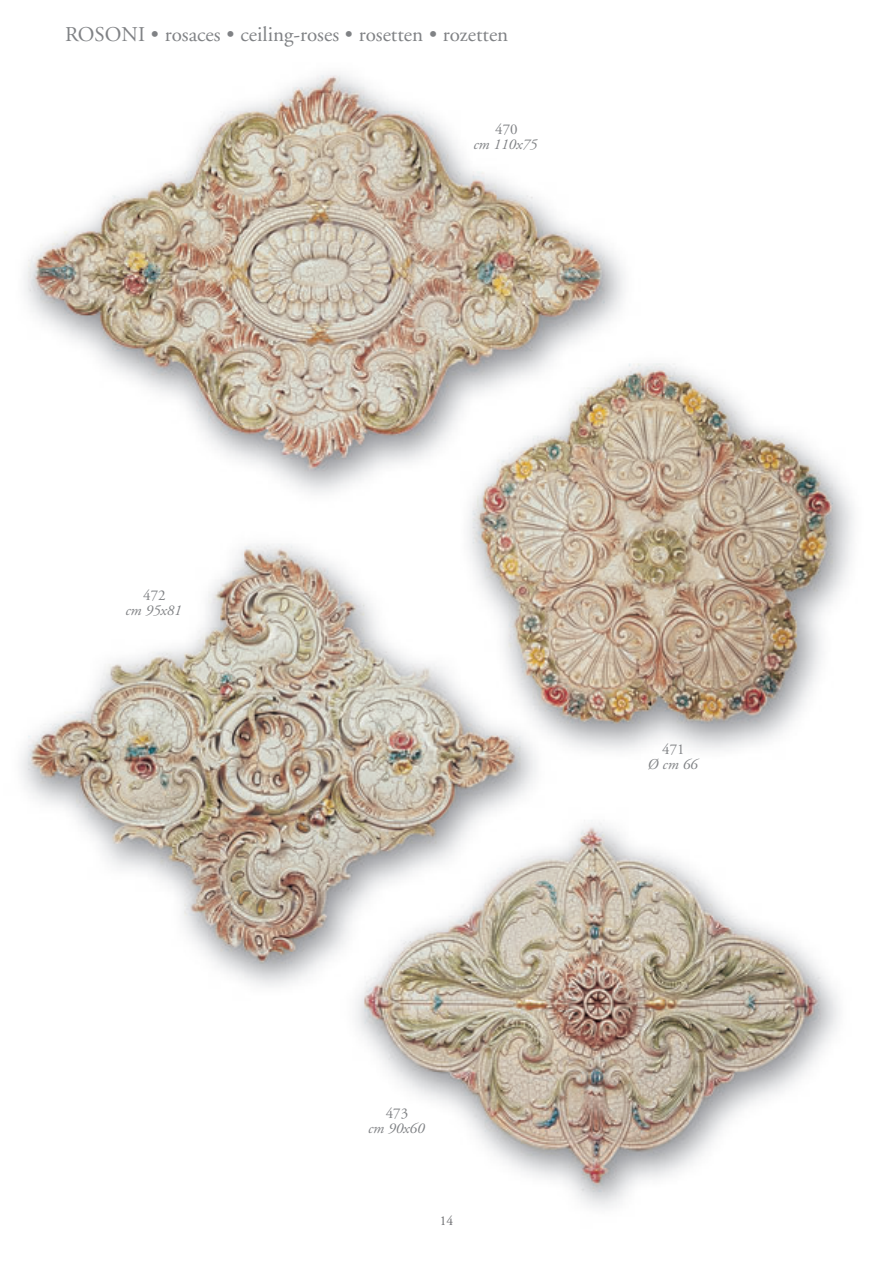
<style>
.page{position:relative;width:893px;height:1263px;background:#fff}
.page>*{position:absolute;margin:0;border:0;box-sizing:border-box;transform-origin:0 0}
.t1{font:21px "Adobe Garamond";color:#808285}
.t2{font:italic 15px "Adobe Garamond";color:#808285}
.t3{font:15px "Adobe Garamond";color:#808285}
.t4{font:13.5px "Adobe Garamond";color:#6c6d70}
</style>
<div class="page">
<img style="left:21px;top:74px;width:833px;height:1134px">
<p class="t1" style="left:65px;top:26px;width:444px">ROSONI • rosaces • ceiling-roses • rosetten • rozetten</p>
<p class="t3" style="left:495px;top:123px;width:24px">470</p>
<p class="t2" style="left:473px;top:138px;width:65px">cm 110x75</p>
<p class="t3" style="left:143px;top:589px;width:24px">472</p>
<p class="t2" style="left:125px;top:604px;width:58px">cm 95x81</p>
<p class="t3" style="left:386px;top:1108px;width:24px">473</p>
<p class="t2" style="left:368px;top:1123px;width:58px">cm 90x60</p>
<p class="t4" style="left:440px;top:1216px;width:15px">14</p>
<p class="t3" style="left:662px;top:743px;width:24px">471</p>
<p class="t2" style="left:647px;top:758px;width:52px">Ø cm 66</p>
</div>
